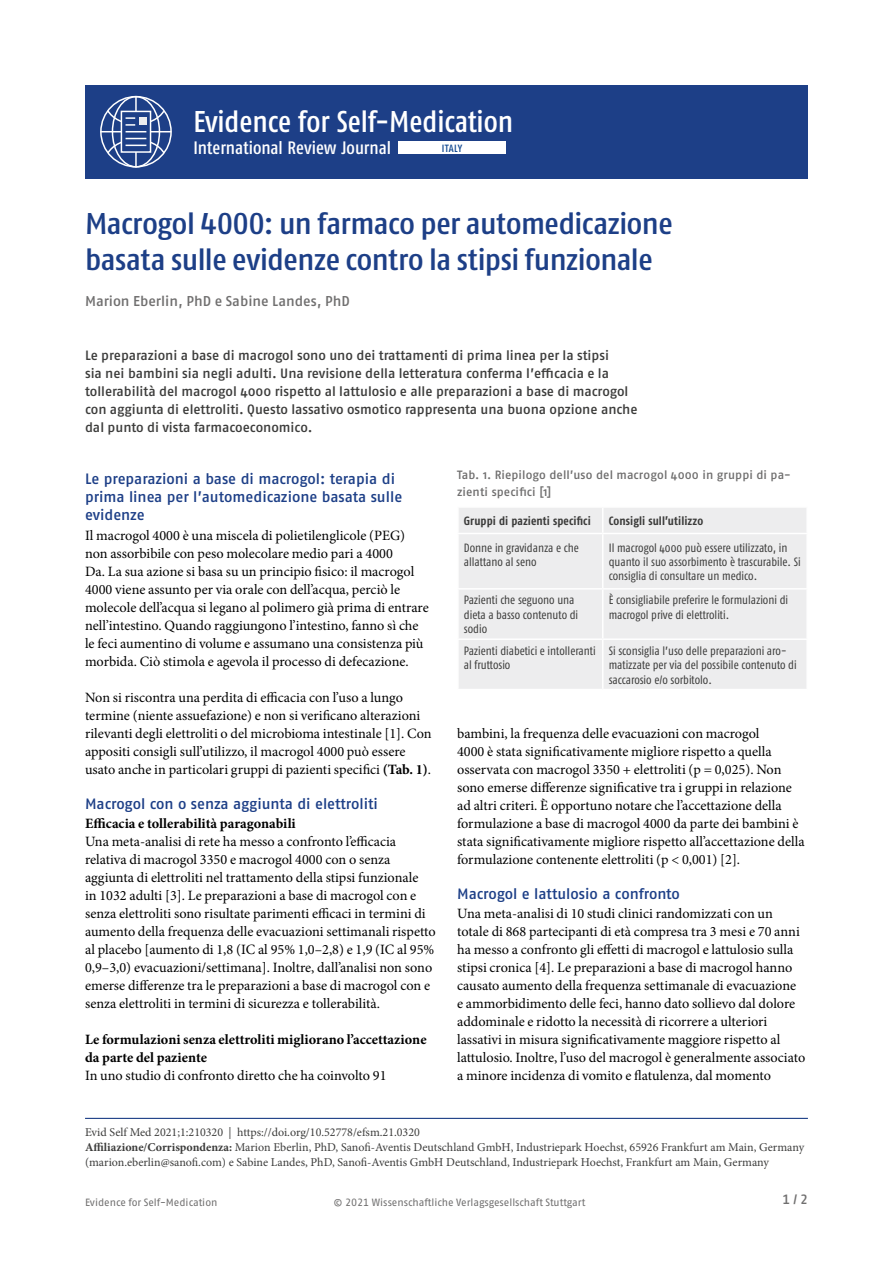
<style>
.page{position:relative;width:893px;height:1263px;background:#fff}
.page>*{position:absolute;margin:0;border:0;box-sizing:border-box;transform-origin:0 0}
.t1{font:500 condensed 30px/36px "Fago Pro";letter-spacing:-.015em;color:#1d3f87;scale:1.1 1}
.t2{font:500 condensed 30px "Fago Pro";color:#fff}
.t3{font:500 condensed 18px "Fago Pro";color:#fff}
.t4{font:500 15px/18px "Fago Pro";letter-spacing:-.005em;color:#1d3f87}
.t5{font:14.25px/18px "Minion Pro";color:#000}
.t6{font:700 14.25px/18px "Minion Pro";color:#000}
.t7{font:500 14.25px "Fago Pro";color:#706f6f}
.t8{font:500 13.5px/18px "Fago Pro";letter-spacing:-.005em;color:#3c3c3b}
.t9{font:500 13.5px "Fago Pro";color:#706f6f}
.t10{font:condensed 12px/14.4px "Fago Pro";color:#3c3c3b}
.t11{font:12px/15px "Minion Pro";color:#3c3c3b}
.t12{font:500 12px/16.5px "Fago Pro";letter-spacing:.01em;color:#706f6f}
.t13{font:700 condensed 12px "Fago Pro";letter-spacing:.005em;color:#3c3c3b}
.t14{font:10.5px "Fago Pro";letter-spacing:-.005em;color:#706f6f}
.t15{font:500 condensed 10.5px "Fago Pro";letter-spacing:.025em;color:#0e468f}
.s1{font-weight:700}
</style>
<div class="page">
<div style="left:85px;top:85px;width:723px;height:94px;background:#1d3f87"></div>
<div style="left:100px;top:96px;width:72px;height:72px;border:2px solid #fff;border-radius:50%"></div>
<div style="left:112px;top:96px;width:48px;height:72px;border:2px solid #fff;border-radius:50%"></div>
<hr style="left:100px;top:131px;width:71px;height:1px;background:#fff">
<hr style="left:135px;top:96px;width:2px;height:72px;background:#fff">
<svg style="left:121px;top:132px;width:30px;height:6px"></svg>
<svg style="left:106px;top:138px;width:60px;height:17px"></svg>
<svg style="left:106px;top:109px;width:60px;height:23px"></svg>
<hr style="left:85px;top:1118px;width:723px;height:1px;background:#1d3f87">
<div style="left:398px;top:141px;width:107px;height:13px;background:#fff"></div>
<div style="left:459px;top:508px;width:347px;height:181px;background:#ededee"></div>
<svg style="left:602px;top:508px;width:1px;height:25px"></svg>
<hr style="left:602px;top:534px;width:1px;height:54px;background:#fff">
<hr style="left:602px;top:590px;width:1px;height:48px;background:#fff">
<hr style="left:602px;top:640px;width:1px;height:49px;background:#fff">
<hr style="left:457px;top:533px;width:146px;height:1px;background:#fff">
<hr style="left:603px;top:533px;width:205px;height:1px;background:#fff">
<hr style="left:457px;top:588px;width:146px;height:2px;background:#fff">
<hr style="left:603px;top:588px;width:205px;height:2px;background:#fff">
<hr style="left:457px;top:638px;width:146px;height:2px;background:#fff">
<hr style="left:603px;top:638px;width:205px;height:2px;background:#fff">
<h1 class="t2" style="left:193px;top:103px;width:321px">Evidence for Self-Medication</h1>
<p class="t3" style="left:193px;top:137px;width:199px">International Review Journal</p>
<p class="t15" style="left:442px;top:142px;width:22px">ITALY</p>
<h1 class="t1" style="left:85px;top:206px;width:536px">Macrogol 4000: un farmaco per automedicazione basata sulle evidenze contro la stipsi funzionale</h1>
<p class="t7" style="left:85px;top:292px;width:266px">Marion Eberlin, PhD e Sabine Landes, PhD</p>
<p class="t8" style="left:85px;top:346px;width:554px">Le preparazioni a base di macrogol sono uno dei trattamenti di prima linea per la stipsi<br>sia nei bambini sia negli adulti. Una revisione della letteratura conferma l’efficacia e la tollerabilità del macrogol 4000 rispetto al lattulosio e alle preparazioni a base di macrogol con aggiunta di elettroliti. Questo lassativo osmotico rappresenta una buona opzione anche dal punto di vista farmacoeconomico.</p>
<p class="t4" style="left:85px;top:470px;width:319px">Le preparazioni a base di macrogol: terapia di prima linea per l’automedicazione basata sulle evidenze</p>
<p class="t5" style="left:85px;top:527px;width:345px">Il macrogol 4000 è una miscela di polietilenglicole (PEG) non assorbibile con peso molecolare medio pari a 4000<br>Da. La sua azione si basa su un principio fisico: il macrogol 4000 viene assunto per via orale con dell’acqua, perciò le molecole dell’acqua si legano al polimero già prima di entrare nell’intestino. Quando raggiungono l’intestino, fanno sì che le feci aumentino di volume e assumano una consistenza più morbida. Ciò stimola e agevola il processo di defecazione.</p>
<p class="t5" style="left:85px;top:688px;width:348px">Non si riscontra una perdita di efficacia con l’uso a lungo termine (niente assuefazione) e non si verificano alterazioni rilevanti degli elettroliti o del microbioma intestinale [1]. Con appositi consigli sull’utilizzo, il macrogol 4000 può essere usato anche in particolari gruppi di pazienti specifici <span class="s1">(Tab. 1)</span>.</p>
<p class="t4" style="left:85px;top:795px;width:294px">Macrogol con o senza aggiunta di elettroliti</p>
<p class="t6" style="left:85px;top:814px;width:212px">Efficacia e tollerabilità paragonabili</p>
<p class="t5" style="left:85px;top:833px;width:352px">Una meta-analisi di rete ha messo a confronto l’efficacia relativa di macrogol 3350 e macrogol 4000 con o senza aggiunta di elettroliti nel trattamento della stipsi funzionale<br>in 1032 adulti [3]. Le preparazioni a base di macrogol con e senza elettroliti sono risultate parimenti efficaci in termini di aumento della frequenza delle evacuazioni settimanali rispetto al placebo [aumento di 1,8 (IC al 95% 1,0–2,8) e 1,9 (IC al 95% 0,9–3,0) evacuazioni/settimana]. Inoltre, dall’analisi non sono emerse differenze tra le preparazioni a base di macrogol con e senza elettroliti in termini di sicurezza e tollerabilità.</p>
<p class="t6" style="left:85px;top:1030px;width:343px">Le formulazioni senza elettroliti migliorano l’accettazione da parte del paziente</p>
<p class="t5" style="left:85px;top:1066px;width:303px">In uno studio di confronto diretto che ha coinvolto 91</p>
<p class="t12" style="left:457px;top:467px;width:335px">Tab. 1. Riepilogo dell’uso del macrogol 4000 in gruppi di pa&shy;zienti specifici [1]</p>
<p class="t13" style="left:464px;top:514px;width:128px">Gruppi di pazienti specifici</p>
<p class="t13" style="left:609px;top:514px;width:96px">Consigli sull’utilizzo</p>
<p class="t10" style="left:464px;top:540px;width:116px">Donne in gravidanza e che allattano al seno</p>
<p class="t10" style="left:609px;top:540px;width:193px">Il macrogol 4000 può essere utilizzato, in quanto il suo assorbimento è trascurabile. Si consiglia di consultare un medico.</p>
<p class="t10" style="left:464px;top:593px;width:116px">Pazienti che seguono una dieta a basso contenuto di sodio</p>
<p class="t10" style="left:609px;top:593px;width:181px">È consigliabile preferire le formulazioni di macrogol prive di elettroliti.</p>
<p class="t10" style="left:464px;top:643px;width:133px">Pazienti diabetici e intolleranti al fruttosio</p>
<p class="t10" style="left:609px;top:643px;width:189px">Si sconsiglia l’uso delle preparazioni aro&shy;matizzate per via del possibile contenuto di saccarosio e/o sorbitolo.</p>
<p class="t5" style="left:457px;top:724px;width:349px">bambini, la frequenza delle evacuazioni con macrogol<br>4000 è stata significativamente migliore rispetto a quella osservata con macrogol 3350 + elettroliti (p = 0,025). Non sono emerse differenze significative tra i gruppi in relazione ad altri criteri. È opportuno notare che l’accettazione della formulazione a base di macrogol 4000 da parte dei bambini è stata significativamente migliore rispetto all’accettazione della formulazione contenente elettroliti (p &lt; 0,001) [2].</p>
<p class="t4" style="left:457px;top:885px;width:224px">Macrogol e lattulosio a confronto</p>
<p class="t5" style="left:457px;top:905px;width:350px">Una meta-analisi di 10 studi clinici randomizzati con un totale di 868 partecipanti di età compresa tra 3 mesi e 70 anni ha messo a confronto gli effetti di macrogol e lattulosio sulla stipsi cronica [4]. Le preparazioni a base di macrogol hanno causato aumento della frequenza settimanale di evacuazione e ammorbidimento delle feci, hanno dato sollievo dal dolore addominale e ridotto la necessità di ricorrere a ulteriori lassativi in misura significativamente maggiore rispetto al lattulosio. Inoltre, l’uso del macrogol è generalmente associato a minore incidenza di vomito e flatulenza, dal momento</p>
<p class="t11" style="left:85px;top:1125px;width:721px">Evid Self Med 2021;1:210320 | https://doi.org/10.52778/efsm.21.0320<br><span class="s1">Affiliazione/Corrispondenza:</span> Marion Eberlin, PhD, Sanofi-Aventis Deutschland GmbH, Industriepark Hoechst, 65926 Frankfurt am Main, Germany (marion.eberlin@sanofi.com) e Sabine Landes, PhD, Sanofi-Aventis GmbH Deutschland, Industriepark Hoechst, Frankfurt am Main, Germany</p>
<p class="t14" style="left:85px;top:1196px;width:134px">Evidence for Self-Medication</p>
<p class="t14" style="left:334px;top:1196px;width:253px">© 2021 Wissenschaftliche Verlagsgesellschaft Stuttgart</p>
<p class="t9" style="left:782px;top:1191px;width:27px">1 / 2</p>
</div>
